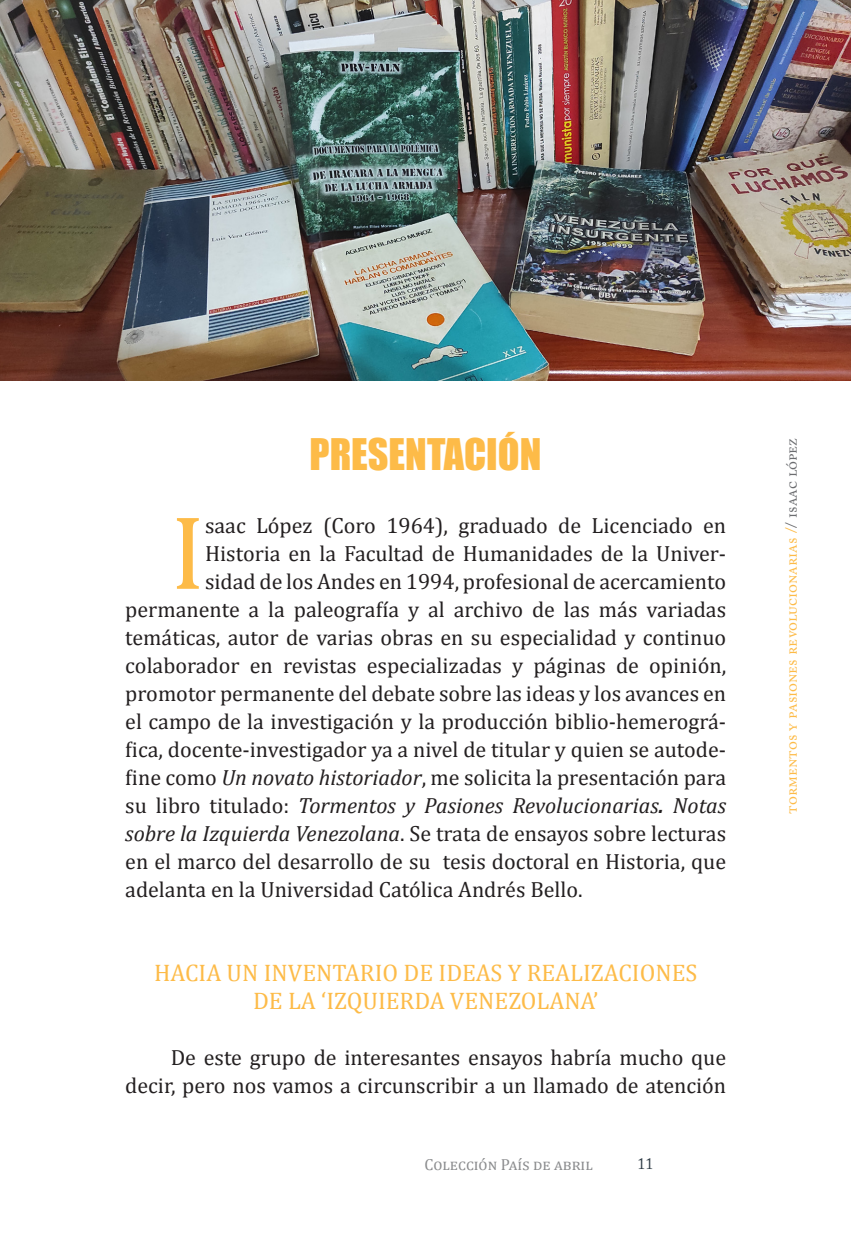
<style>
.page{position:relative;width:851px;height:1248px;background:#fff}
.page>*{position:absolute;margin:0;border:0;box-sizing:border-box;transform-origin:0 0}
.t1{font:106px "Cambria";color:#fdbb48}
.t2{font:40px "Impact";color:#fdbb48}
.t3{font:24px/28px "Cambria";color:#fdbb48;text-align:center}
.t4{font:22px/28px "Cambria";color:#231f20;text-align:right}
.t5{font:italic 22px "Cambria";color:#231f20}
.t6{font:16px "Adobe Caslon Pro";color:#fdbb48}
.t7{font:16px "Cambria";color:#8b8c8e}
.t8{font:16px "Adobe Caslon Pro";color:#313e48}
.s1{font-style:italic}
.s2{font-style:normal}
.s3{font-weight:700}
.s4{color:#6c6d70}
</style>
<div class="page">
<img style="left:0;top:0;width:850px;height:380px">
<h2 class="t2" style="left:309px;top:423px;width:233px">PRESENTACIÓN</h2>
<h1 class="t1" style="left:171px;top:490px;width:36px">I</h1>
<p class="t4" style="left:205px;top:511px;width:522px">saac López (Coro 1964), graduado de Licenciado en</p>
<p class="t4" style="left:205px;top:539px;width:522px">Historia en la Facultad de Humanidades de la Univer-</p>
<p class="t4" style="left:205px;top:567px;width:522px">sidad de los Andes en 1994, profesional de acercamiento</p>
<p class="t4" style="left:125px;top:595px;width:602px">permanente a la paleografía y al archivo de las más variadas</p>
<p class="t4" style="left:125px;top:623px;width:602px">temáticas, autor de varias obras en su especialidad y continuo</p>
<p class="t4" style="left:125px;top:651px;width:602px">colaborador en revistas especializadas y páginas de opinión,</p>
<p class="t4" style="left:125px;top:679px;width:602px">promotor permanente del debate sobre las ideas y los avances en</p>
<p class="t4" style="left:125px;top:707px;width:602px">el campo de la investigación y la producción biblio-hemerográ-</p>
<p class="t4" style="left:125px;top:735px;width:602px">fica, docente-investigador ya a nivel de titular y quien se autode-</p>
<p class="t4" style="left:125px;top:763px;width:602px">fine como <span class="s1">Un novato historiador</span>, me solicita la presentación para</p>
<p class="t5" style="left:125px;top:789px;width:602px"><span class="s2">su libro titulado:</span> Tormentos y Pasiones Revolucionarias<span class="s3">.</span> Notas</p>
<p class="t4" style="left:125px;top:819px;width:602px"><span class="s1">sobre la Izquierda Venezolana</span>. Se trata de ensayos sobre lecturas</p>
<p class="t4" style="left:125px;top:847px;width:602px">en el marco del desarrollo de su tesis doctoral en Historia, que</p>
<p class="t4" style="left:125px;top:875px;width:459px">adelanta en la Universidad Católica Andrés Bello.</p>
<p class="t3" style="left:154px;top:958px;width:545px">HACIA UN INVENTARIO DE IDEAS Y REALIZACIONES<br>DE LA ‘IZQUIERDA VENEZOLANA’</p>
<p class="t4" style="left:125px;top:1043px;width:602px">De este grupo de interesantes ensayos habría mucho que decir, pero nos vamos a circunscribir a un llamado de atención</p>
<p class="t7" style="left:424px;top:1154px;width:170px">Colección País de abril</p>
<p class="t8" style="left:637px;top:1154px;width:17px">11</p>
<p class="t6" style="left:782px;top:813px;width:377px;rotate:-90deg">tormentos y pasiones revolucionarias /<span class="s4">/ isaac lópez</span></p>
</div>
